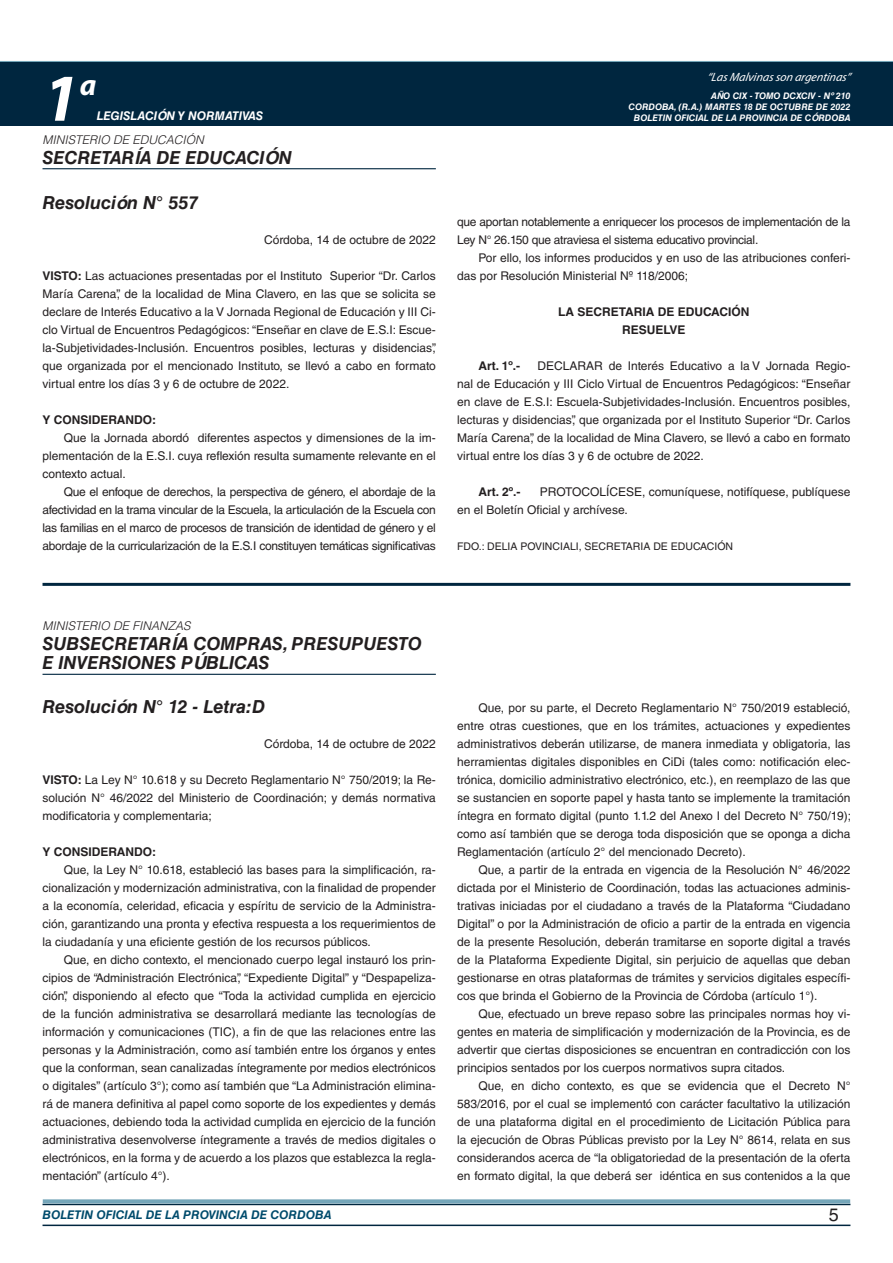
<style>
.page{position:relative;width:893px;height:1263px;background:#fff}
.page>*{position:absolute;margin:0;border:0;box-sizing:border-box;transform-origin:0 0}
.t1{font:italic 700 67.5px "Myriad Pro";color:#fff}
.t2{font:italic 700 30px "Myriad Pro";color:#fff}
.NOMBRE_DE_MINISTERIO{font:italic 700 18px/19.5px "Helvetica LT Std";color:#231f20}
.t3{font:18px "Helvetica LT Std";color:#231f20}
.TEXTO_BASE{font:12px/18px "Helvetica LT Std";color:#231f20;text-align:justify}
.TEXTO_BASE-2{font:12px/18px "Helvetica LT Std";letter-spacing:-.025em;color:#231f20}
.FECHA{font:12px "Helvetica LT Std";color:#231f20}
.TEXTO_BASE-3{font:700 12px "Helvetica LT Std";color:#231f20}
.TITULO_light{font:italic 300 12px "Helvetica LT Std";color:#231f20}
.t4{font:italic 700 12px "Helvetica LT Std";color:#004b6c}
.RESUELVE{font:700 12px "Helvetica LT Std";color:#231f20}
.t5{font:italic 12px "Myriad Pro";color:#fff}
.t6{font:italic 700 12px "Helvetica LT Std";color:#fff}
.FIRMA{font:10.5px "Helvetica LT Std";color:#231f20}
.t7{font:italic 700 9px/10.8px "Helvetica LT Std";color:#fff;text-align:right}
.s1{font-weight:700}
</style>
<div class="page">
<div style="left:0;top:61px;width:893px;height:6px;background:#73a5b8"></div>
<div style="left:0;top:62px;width:893px;height:64px;background:#00263f"></div>
<hr style="left:43px;top:1224px;width:807px;height:2px;background:#00263f">
<div style="left:42px;top:1198px;width:809px;height:8px;background:#fff;opacity:.75"></div>
<hr style="left:43px;top:168px;width:393px;height:1px;background:#00263f">
<hr style="left:43px;top:583px;width:807px;height:3px;background:#00263f">
<hr style="left:43px;top:674px;width:393px;height:1px;background:#00263f">
<h1 class="t1" style="left:43px;top:54px;width:38px">1</h1>
<h2 class="t2" style="left:80px;top:66px;width:18px">a</h2>
<p class="t6" style="left:97px;top:109px;width:168px">LEGISLACIÓN Y NORMATIVAS</p>
<p class="TITULO_light" style="left:43px;top:133px;width:163px">MINISTERIO DE EDUCACIÓN</p>
<p class="NOMBRE_DE_MINISTERIO" style="left:43px;top:148px;width:251px">SECRETARÍA DE EDUCACIÓN</p>
<p class="NOMBRE_DE_MINISTERIO" style="left:43px;top:193px;width:157px">Resolución N° 557</p>
<p class="FECHA" style="left:264px;top:233px;width:173px">Córdoba, 14 de octubre de 2022</p>
<p class="TEXTO_BASE" style="left:43px;top:267px;width:395px"><span class="s1">VISTO:</span> Las actuaciones presentadas por el Instituto Superior “Dr. Carlos María Carena”, de la localidad de Mina Clavero, en las que se solicita se declare de Interés Educativo a la V Jornada Regional de Educación y III Ci&shy;clo Virtual de Encuentros Pedagógicos: “Enseñar en clave de E.S.I: Escue&shy;la-Subjetividades-Inclusión. Encuentros posibles, lecturas y disidencias”, que organizada por el mencionado Instituto, se llevó a cabo en formato virtual entre los días 3 y 6 de octubre de 2022.</p>
<p class="TEXTO_BASE-3" style="left:43px;top:412px;width:115px">Y CONSIDERANDO:</p>
<p class="TEXTO_BASE" style="left:43px;top:429px;width:395px;text-indent:21px">Que la Jornada abordó diferentes aspectos y dimensiones de la im&shy;plementación de la E.S.I. cuya reflexión resulta sumamente relevante en el contexto actual.</p>
<p class="TEXTO_BASE" style="left:43px;top:483px;width:395px;text-indent:21px">Que el enfoque de derechos, la perspectiva de género, el abordaje de la afectividad en la trama vincular de la Escuela, la articulación de la Escuela con las familias en el marco de procesos de transición de identidad de género y el abordaje de la curricularización de la E.S.I constituyen temáticas significativas</p>
<p class="t5" style="left:707px;top:70px;width:145px">“LasMalvinasson argentinas”</p>
<p class="t7" style="left:628px;top:91px;width:223px">AÑO CIX - TOMO DCXCIV - Nº 210<br>CORDOBA, (R.A.) MARTES 18 DE OCTUBRE DE 2022<br>BOLETIN OFICIAL DE LA PROVINCIA DE CÓRDOBA</p>
<p class="TEXTO_BASE-2" style="left:457px;top:213px;width:395px">que aportan notablemente a enriquecer los procesos de implementación de la<br>Ley N° 26.150 que atraviesa el sistema educativo provincial.</p>
<p class="TEXTO_BASE" style="left:457px;top:249px;width:395px;text-indent:21px">Por ello, los informes producidos y en uso de las atribuciones conferi&shy;das por Resolución Ministerial Nº 118/2006;</p>
<p class="RESUELVE" style="left:558px;top:304px;width:193px">LA SECRETARIA DE EDUCACIÓN</p>
<p class="RESUELVE" style="left:622px;top:322px;width:65px">RESUELVE</p>
<p class="TEXTO_BASE-3" style="left:478px;top:358px;width:43px">Art. 1º.-</p>
<p class="TEXTO_BASE" style="left:457px;top:357px;width:395px;text-indent:80px">DECLARAR de Interés Educativo a la V Jornada Regio&shy;nal de Educación y III Ciclo Virtual de Encuentros Pedagógicos: “Enseñar en clave de E.S.I: Escuela-Subjetividades-Inclusión. Encuentros posibles, lecturas y disidencias”, que organizada por el Instituto Superior “Dr. Carlos María Carena”, de la localidad de Mina Clavero, se llevó a cabo en formato virtual entre los días 3 y 6 de octubre de 2022.</p>
<p class="TEXTO_BASE-3" style="left:478px;top:484px;width:44px">Art. 2º.-</p>
<p class="TEXTO_BASE" style="left:457px;top:483px;width:395px;text-indent:83px">PROTOCOLÍCESE, comuníquese, notifíquese, publíquese en el Boletín Oficial y archívese.</p>
<p class="FIRMA" style="left:457px;top:540px;width:278px">FDO.: DELIA POVINCIALI, SECRETARIA DE EDUCACIÓN</p>
<p class="TITULO_light" style="left:43px;top:619px;width:150px">MINISTERIO DE FINANZAS</p>
<p class="NOMBRE_DE_MINISTERIO" style="left:43px;top:634px;width:381px">SUBSECRETARÍA COMPRAS, PRESUPUESTO<br>E INVERSIONES PÚBLICAS</p>
<p class="NOMBRE_DE_MINISTERIO" style="left:43px;top:697px;width:224px">Resolución N° 12 - Letra:D</p>
<p class="FECHA" style="left:264px;top:737px;width:173px">Córdoba, 14 de octubre de 2022</p>
<p class="TEXTO_BASE" style="left:43px;top:771px;width:395px"><span class="s1">VISTO:</span> La Ley N° 10.618 y su Decreto Reglamentario N° 750/2019; la Re&shy;solución N° 46/2022 del Ministerio de Coordinación; y demás normativa modificatoria y complementaria;</p>
<p class="TEXTO_BASE-3" style="left:43px;top:844px;width:115px">Y CONSIDERANDO:</p>
<p class="TEXTO_BASE" style="left:43px;top:861px;width:395px;text-indent:21px">Que, la Ley N° 10.618, estableció las bases para la simplificación, ra&shy;cionalización y modernización administrativa, con la finalidad de propender a la economía, celeridad, eficacia y espíritu de servicio de la Administra&shy;ción, garantizando una pronta y efectiva respuesta a los requerimientos de la ciudadanía y una eficiente gestión de los recursos públicos.</p>
<p class="TEXTO_BASE" style="left:43px;top:951px;width:395px;text-indent:21px">Que, en dicho contexto, el mencionado cuerpo legal instauró los prin&shy;cipios de “Administración Electrónica”, “Expediente Digital” y “Despapeliza&shy;ción”, disponiendo al efecto que “Toda la actividad cumplida en ejercicio de la función administrativa se desarrollará mediante las tecnologías de información y comunicaciones (TIC), a fin de que las relaciones entre las personas y la Administración, como así también entre los órganos y entes que la conforman, sean canalizadas íntegramente por medios electrónicos o digitales” (artículo 3°); como así también que “La Administración elimina&shy;rá de manera definitiva al papel como soporte de los expedientes y demás actuaciones, debiendo toda la actividad cumplida en ejercicio de la función administrativa desenvolverse íntegramente a través de medios digitales o electrónicos, en la forma y de acuerdo a los plazos que establezca la regla&shy;mentación” (artículo 4°).</p>
<p class="TEXTO_BASE" style="left:457px;top:699px;width:395px;text-indent:21px">Que, por su parte, el Decreto Reglamentario N° 750/2019 estableció, entre otras cuestiones, que en los trámites, actuaciones y expedientes administrativos deberán utilizarse, de manera inmediata y obligatoria, las herramientas digitales disponibles en CiDi (tales como: notificación elec&shy;trónica, domicilio administrativo electrónico, etc.), en reemplazo de las que se sustancien en soporte papel y hasta tanto se implemente la tramitación íntegra en formato digital (punto 1.1.2 del Anexo I del Decreto N° 750/19); como así también que se deroga toda disposición que se oponga a dicha Reglamentación (artículo 2° del mencionado Decreto).</p>
<p class="TEXTO_BASE" style="left:457px;top:861px;width:395px;text-indent:21px">Que, a partir de la entrada en vigencia de la Resolución N° 46/2022 dictada por el Ministerio de Coordinación, todas las actuaciones adminis&shy;trativas iniciadas por el ciudadano a través de la Plataforma “Ciudadano Digital” o por la Administración de oficio a partir de la entrada en vigencia de la presente Resolución, deberán tramitarse en soporte digital a través de la Plataforma Expediente Digital, sin perjuicio de aquellas que deban gestionarse en otras plataformas de trámites y servicios digitales específi&shy;cos que brinda el Gobierno de la Provincia de Córdoba (artículo 1°).</p>
<p class="TEXTO_BASE" style="left:457px;top:1005px;width:395px;text-indent:21px">Que, efectuado un breve repaso sobre las principales normas hoy vi&shy;gentes en materia de simplificación y modernización de la Provincia, es de advertir que ciertas disposiciones se encuentran en contradicción con los principios sentados por los cuerpos normativos supra citados.</p>
<p class="TEXTO_BASE" style="left:457px;top:1077px;width:395px;text-indent:21px">Que, en dicho contexto, es que se evidencia que el Decreto N° 583/2016, por el cual se implementó con carácter facultativo la utilización de una plataforma digital en el procedimiento de Licitación Pública para la ejecución de Obras Públicas previsto por la Ley N° 8614, relata en sus considerandos acerca de “la obligatoriedad de la presentación de la oferta en formato digital, la que deberá ser idéntica en sus contenidos a la que</p>
<p class="t4" style="left:43px;top:1208px;width:290px">BOLETIN OFICIAL DE LA PROVINCIA DE CORDOBA</p>
<h3 class="t3" style="left:829px;top:1204px;width:12px">5</h3>
</div>
